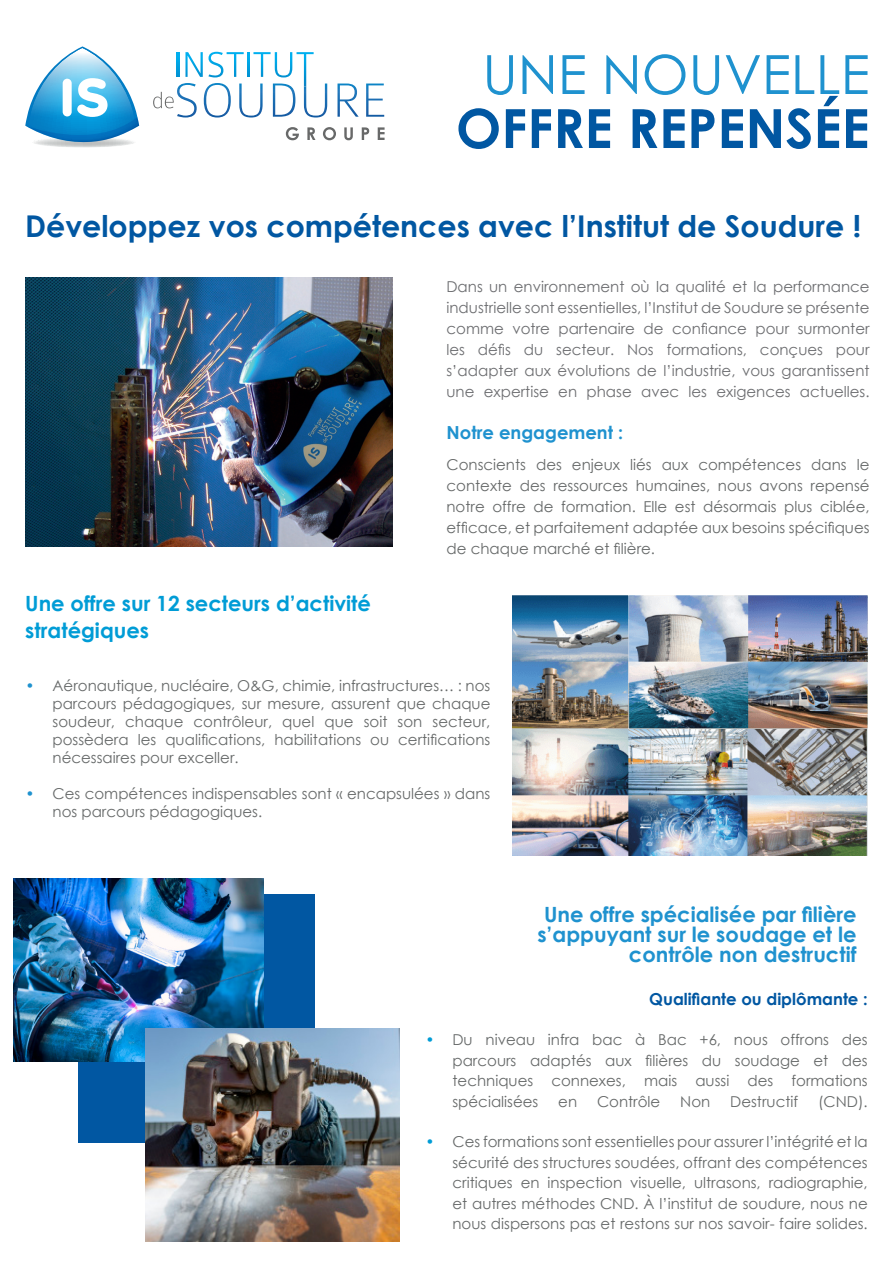
<style>
.page{position:relative;width:893px;height:1263px;background:#fff}
.page>*{position:absolute;margin:0;border:0;box-sizing:border-box;transform-origin:0 0}
.t1{font:700 54px/54px "Century Gothic";color:#0157a2;text-align:center}
.t2{font:700 30px "Century Gothic";color:#0157a2}
.t3{font:700 21px/20.4px "Century Gothic";color:#1f92cf;text-align:right}
.t4{font:700 21px/27px "Century Gothic";color:#009cd6}
.t5{font:700 18px "Century Gothic";color:#1f92cf}
.t6{font:700 16.5px "Century Gothic";color:#0157a2}
.t7{font:15px/20.4px "Century Gothic";color:#666969;text-align:justify}
.t8{font:15px/21px "Century Gothic";color:#6c6d70;text-align:justify}
.s1{font-weight:400;color:#1f92cf}
.s2{color:#1f92cf}
.s3{color:#009cd6}
</style>
<div class="page">
<img style="left:512px;top:595px;width:356px;height:260px">
<div style="left:78px;top:894px;width:237px;height:249px;background:#0157a2"></div>
<img style="left:14px;top:879px;width:249px;height:182px">
<img style="left:145px;top:1029px;width:254px;height:213px">
<img style="left:25px;top:277px;width:367px;height:270px">
<svg style="left:25px;top:46px;width:360px;height:102px"></svg>
<p class="t1" style="left:456px;top:45px;width:415px"><span class="s1">UNE NOUVELLE<br></span>OFFRE REPENSÉE</p>
<p class="t2" style="left:25px;top:203px;width:837px">Développez vos compétences avec l’Institut de Soudure !</p>
<p class="t8" style="left:446px;top:276px;width:425px">Dans un environnement où la qualité et la performance industrielle sont essentielles, l’Institut de Soudure se présente comme votre partenaire de confiance pour surmonter les défis du secteur. Nos formations, conçues pour s’adapter aux évolutions de l’industrie, vous garantissent une expertise en phase avec les exigences actuelles.</p>
<p class="t5" style="left:446px;top:419px;width:178px">Notre engagement :</p>
<p class="t7" style="left:446px;top:454px;width:425px;line-height:21px">Conscients des enjeux liés aux compétences dans le contexte des ressources humaines, nous avons repensé notre offre de formation. Elle est désormais plus ciblée, efficace, et parfaitement adaptée aux besoins spécifiques de chaque marché et filière.</p>
<p class="t4" style="left:25px;top:589px;width:347px">Une offre sur 12 secteurs d’activité stratégiques</p>
<p class="t7" style="left:53px;top:677px;width:439px;line-height:18px;text-indent:-27px"><span class="s2">•</span> Aéronautique, nucléaire, O&amp;G, chimie, infrastructures… : nos parcours pédagogiques, sur mesure, assurent que chaque soudeur, chaque contrôleur, quel que soit son secteur, possèdera les qualifications, habilitations ou certifications nécessaires pour exceller.</p>
<p class="t7" style="left:53px;top:785px;width:439px;line-height:18px;text-indent:-27px"><span class="s2">•</span> Ces compétences indispensables sont « encapsulées » dans nos parcours pédagogiques.</p>
<p class="t3" style="left:537px;top:903px;width:321px">Une offre spécialisée par filière s’appuyant sur le soudage et le contrôle non destructif</p>
<p class="t6" style="left:649px;top:986px;width:220px">Qualifiante ou diplômante :</p>
<p class="t7" style="left:452px;top:1029px;width:417px;text-indent:-27px"><span class="s3">•</span> Du niveau infra bac à Bac +6, nous offrons des parcours adaptés aux filières du soudage et des techniques connexes, mais aussi des formations spécialisées</p>
<p class="t7" style="left:558px;top:1091px;width:20px">en</p>
<p class="t7" style="left:597px;top:1091px;width:65px">Contrôle</p>
<p class="t7" style="left:680px;top:1091px;width:32px">Non</p>
<p class="t7" style="left:730px;top:1091px;width:69px">Destructif</p>
<p class="t7" style="left:818px;top:1091px;width:51px">(CND).</p>
<p class="t7" style="left:452px;top:1131px;width:417px;text-indent:-27px"><span class="s3">•</span> Ces formations sont essentielles pour assurer l’intégrité et la sécurité des structures soudées, offrant des compétences critiques en inspection visuelle, ultrasons, radiographie, et autres méthodes CND. À l’institut de soudure, nous ne nous dispersons pas et restons sur nos savoir- faire solides.</p>
</div>
